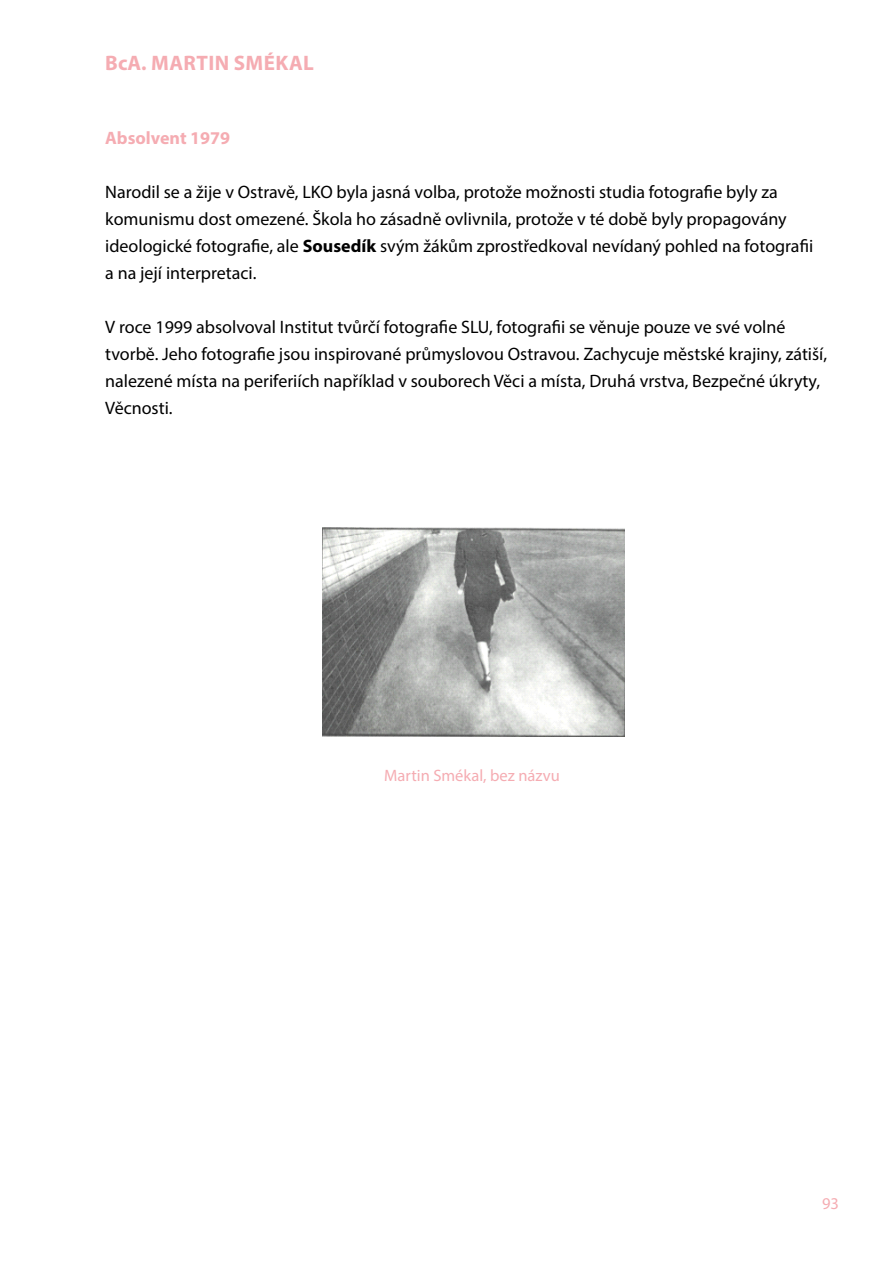
<style>
.page{position:relative;width:893px;height:1263px;background:#fff}
.page>*{position:absolute;margin:0;border:0;box-sizing:border-box;transform-origin:0 0}
.t1{font:700 21px "Myriad Pro";letter-spacing:.02em;color:#f5acb2}
.t2{font:18px/27px "Myriad Pro";color:#000}
.t3{font:700 18px "Myriad Pro";color:#f5acb2}
.t4{font:16.5px "Myriad Pro";color:#f5acb2}
.s1{font-weight:700}
</style>
<div class="page">
<img style="left:322px;top:527px;width:303px;height:210px">
<p class="t1" style="left:105px;top:49px;width:210px">BcA. MARTIN SMÉKAL</p>
<p class="t3" style="left:105px;top:126px;width:127px">Absolvent 1979</p>
<p class="t2" style="left:105px;top:178px;width:709px">Narodil se a žije v Ostravě, LKO byla jasná volba, protože možnosti studia fotografie byly za komunismu dost omezené. Škola ho zásadně ovlivnila, protože v té době byly propagovány ideologické fotografie, ale <span class="s1">Sousedík</span> svým žákům zprostředkoval nevídaný pohled na fotografii a na její interpretaci.</p>
<p class="t2" style="left:105px;top:313px;width:723px">V roce 1999 absolvoval Institut tvůrčí fotografie SLU, fotografii se věnuje pouze ve své volné tvorbě. Jeho fotografie jsou inspirované průmyslovou Ostravou. Zachycuje městské krajiny, zátiší, nalezené místa na periferiích například v souborech Věci a místa, Druhá vrstva, Bezpečné úkryty, Věcnosti.</p>
<p class="t4" style="left:384px;top:765px;width:177px">Martin Smékal, bez názvu</p>
<p class="t4" style="left:822px;top:1193px;width:18px">93</p>
</div>
